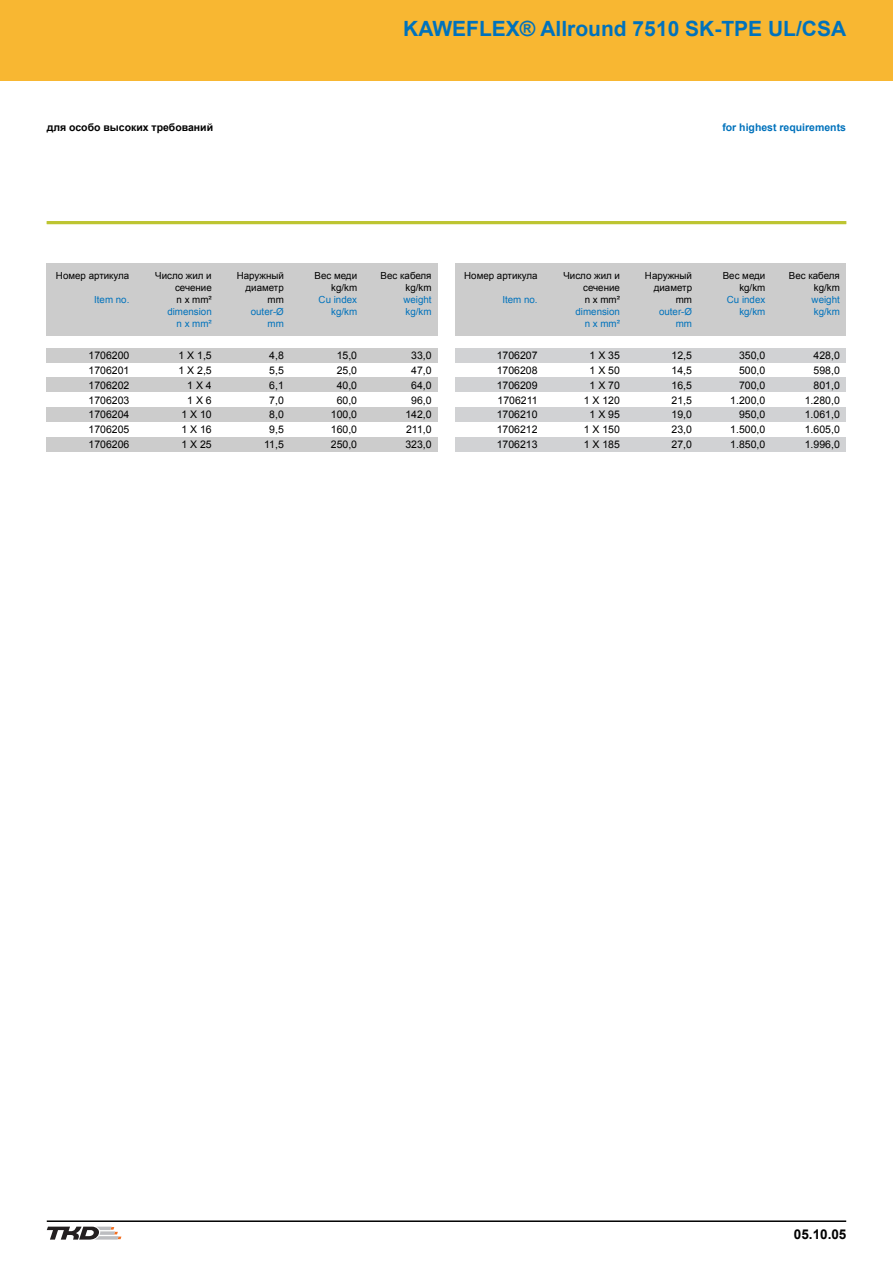
<style>
.page{position:relative;width:893px;height:1263px;background:#fff}
.page>*{position:absolute;margin:0;border:0;box-sizing:border-box;transform-origin:0 0}
.t1{font:700 21px "Arial";color:#0072bc}
.t2{font:700 13.5px "Arial";color:#000}
.t3{font:10.5px "Arial";color:#000}
.t4{font:700 10.5px "Arial";color:#000}
.t5{font:700 10.5px "Arial";color:#0072bc}
.t6{font:9.75px/12px "Arial";color:#000;text-align:right}
.t7{font:9.75px/12px "Arial";color:#0072bc;text-align:right}
</style>
<div class="page">
<div style="left:0;top:0;width:893px;height:81px;background:#f8b732"></div>
<svg style="left:47px;top:1226px;width:74px;height:13px"></svg>
<hr style="left:47px;top:1220px;width:799px;height:2px;background:#000">
<div style="left:47px;top:264px;width:89px;height:72px;background:#ccc"></div>
<div style="left:136px;top:264px;width:82px;height:72px;background:#ccc"></div>
<div style="left:218px;top:264px;width:72px;height:72px;background:#ccc"></div>
<div style="left:290px;top:264px;width:73px;height:72px;background:#ccc"></div>
<div style="left:363px;top:264px;width:75px;height:72px;background:#ccc"></div>
<div style="left:47px;top:348px;width:89px;height:15px;background:#ccc"></div>
<div style="left:136px;top:348px;width:82px;height:15px;background:#ccc"></div>
<div style="left:218px;top:348px;width:72px;height:15px;background:#ccc"></div>
<div style="left:290px;top:348px;width:73px;height:15px;background:#ccc"></div>
<div style="left:363px;top:348px;width:75px;height:15px;background:#ccc"></div>
<div style="left:47px;top:377px;width:89px;height:15px;background:#ccc"></div>
<div style="left:136px;top:377px;width:82px;height:15px;background:#ccc"></div>
<div style="left:218px;top:377px;width:72px;height:15px;background:#ccc"></div>
<div style="left:290px;top:377px;width:73px;height:15px;background:#ccc"></div>
<div style="left:363px;top:377px;width:75px;height:15px;background:#ccc"></div>
<div style="left:47px;top:407px;width:89px;height:15px;background:#ccc"></div>
<div style="left:136px;top:407px;width:82px;height:15px;background:#ccc"></div>
<div style="left:218px;top:407px;width:72px;height:15px;background:#ccc"></div>
<div style="left:290px;top:407px;width:73px;height:15px;background:#ccc"></div>
<div style="left:363px;top:407px;width:75px;height:15px;background:#ccc"></div>
<div style="left:47px;top:437px;width:89px;height:15px;background:#ccc"></div>
<div style="left:136px;top:437px;width:82px;height:15px;background:#ccc"></div>
<div style="left:218px;top:437px;width:72px;height:15px;background:#ccc"></div>
<div style="left:290px;top:437px;width:73px;height:15px;background:#ccc"></div>
<div style="left:363px;top:437px;width:75px;height:15px;background:#ccc"></div>
<hr style="left:47px;top:221px;width:799px;height:3px;background:#bdc531">
<div style="left:455px;top:264px;width:89px;height:72px;background:#ccc"></div>
<div style="left:544px;top:264px;width:82px;height:72px;background:#ccc"></div>
<div style="left:626px;top:264px;width:72px;height:72px;background:#ccc"></div>
<div style="left:698px;top:264px;width:74px;height:72px;background:#ccc"></div>
<div style="left:772px;top:264px;width:74px;height:72px;background:#ccc"></div>
<div style="left:455px;top:348px;width:89px;height:15px;background:#d1d2d4"></div>
<div style="left:544px;top:348px;width:82px;height:15px;background:#d1d2d4"></div>
<div style="left:626px;top:348px;width:72px;height:15px;background:#d1d2d4"></div>
<div style="left:698px;top:348px;width:74px;height:15px;background:#d1d2d4"></div>
<div style="left:772px;top:348px;width:74px;height:15px;background:#d1d2d4"></div>
<div style="left:455px;top:377px;width:89px;height:15px;background:#d1d2d4"></div>
<div style="left:544px;top:377px;width:82px;height:15px;background:#d1d2d4"></div>
<div style="left:626px;top:377px;width:72px;height:15px;background:#d1d2d4"></div>
<div style="left:698px;top:377px;width:74px;height:15px;background:#d1d2d4"></div>
<div style="left:772px;top:377px;width:74px;height:15px;background:#d1d2d4"></div>
<div style="left:455px;top:407px;width:89px;height:15px;background:#d1d2d4"></div>
<div style="left:544px;top:407px;width:82px;height:15px;background:#d1d2d4"></div>
<div style="left:626px;top:407px;width:72px;height:15px;background:#d1d2d4"></div>
<div style="left:698px;top:407px;width:74px;height:15px;background:#d1d2d4"></div>
<div style="left:772px;top:407px;width:74px;height:15px;background:#d1d2d4"></div>
<div style="left:455px;top:437px;width:89px;height:15px;background:#d1d2d4"></div>
<div style="left:544px;top:437px;width:82px;height:15px;background:#d1d2d4"></div>
<div style="left:626px;top:437px;width:72px;height:15px;background:#d1d2d4"></div>
<div style="left:698px;top:437px;width:74px;height:15px;background:#d1d2d4"></div>
<div style="left:772px;top:437px;width:74px;height:15px;background:#d1d2d4"></div>
<h1 class="t1" style="left:403px;top:20px;width:444px">KAWEFLEX® Allround 7510 SK-TPE UL/CSA</h1>
<p class="t4" style="left:47px;top:123px;width:168px">для особо высоких требований</p>
<p class="t5" style="left:722px;top:123px;width:125px">for highest requirements</p>
<p class="t6" style="left:56px;top:271px;width:75px">Номер артикула</p>
<p class="t7" style="left:94px;top:295px;width:37px">Item no.</p>
<p class="t6" style="left:175px;top:271px;width:38px;text-align:justify;text-indent:-20px">Число жил и сечение n x mm²</p>
<p class="t7" style="left:167px;top:307px;width:46px">dimension n x mm²</p>
<p class="t6" style="left:237px;top:271px;width:49px">Наружный диаметр mm</p>
<p class="t7" style="left:251px;top:307px;width:35px">outer-Ø mm</p>
<p class="t6" style="left:315px;top:271px;width:44px">Вес меди kg/km</p>
<p class="t7" style="left:319px;top:295px;width:40px">Cu index kg/km</p>
<p class="t6" style="left:381px;top:271px;width:52px">Вес кабеля kg/km</p>
<p class="t7" style="left:403px;top:295px;width:30px;text-align:left">weight kg/km</p>
<p class="t3" style="left:89px;top:351px;width:42px">1706200</p>
<p class="t3" style="left:178px;top:351px;width:35px">1 X 1,5</p>
<p class="t3" style="left:269px;top:351px;width:16px">4,8</p>
<p class="t3" style="left:337px;top:351px;width:22px">15,0</p>
<p class="t3" style="left:411px;top:351px;width:22px">33,0</p>
<p class="t3" style="left:89px;top:366px;width:42px">1706201</p>
<p class="t3" style="left:178px;top:366px;width:35px">1 X 2,5</p>
<p class="t3" style="left:269px;top:366px;width:16px">5,5</p>
<p class="t3" style="left:337px;top:366px;width:22px">25,0</p>
<p class="t3" style="left:411px;top:366px;width:22px">47,0</p>
<p class="t3" style="left:89px;top:381px;width:42px">1706202</p>
<p class="t3" style="left:187px;top:381px;width:26px">1 X 4</p>
<p class="t3" style="left:269px;top:381px;width:16px">6,1</p>
<p class="t3" style="left:337px;top:381px;width:22px">40,0</p>
<p class="t3" style="left:411px;top:381px;width:22px">64,0</p>
<p class="t3" style="left:89px;top:396px;width:42px">1706203</p>
<p class="t3" style="left:187px;top:396px;width:26px">1 X 6</p>
<p class="t3" style="left:269px;top:396px;width:16px">7,0</p>
<p class="t3" style="left:337px;top:396px;width:22px">60,0</p>
<p class="t3" style="left:411px;top:396px;width:22px">96,0</p>
<p class="t3" style="left:89px;top:411px;width:42px">1706204</p>
<p class="t3" style="left:181px;top:411px;width:32px">1 X 10</p>
<p class="t3" style="left:269px;top:411px;width:16px">8,0</p>
<p class="t3" style="left:331px;top:411px;width:28px">100,0</p>
<p class="t3" style="left:405px;top:411px;width:28px">142,0</p>
<p class="t3" style="left:89px;top:426px;width:42px">1706205</p>
<p class="t3" style="left:181px;top:426px;width:32px">1 X 16</p>
<p class="t3" style="left:269px;top:426px;width:16px">9,5</p>
<p class="t3" style="left:331px;top:426px;width:28px">160,0</p>
<p class="t3" style="left:406px;top:426px;width:27px">211,0</p>
<p class="t3" style="left:89px;top:441px;width:42px">1706206</p>
<p class="t3" style="left:181px;top:441px;width:32px">1 X 25</p>
<p class="t3" style="left:264px;top:441px;width:21px">11,5</p>
<p class="t3" style="left:331px;top:441px;width:28px">250,0</p>
<p class="t3" style="left:405px;top:441px;width:28px">323,0</p>
<p class="t6" style="left:464px;top:271px;width:75px">Номер артикула</p>
<p class="t7" style="left:502px;top:295px;width:37px">Item no.</p>
<p class="t6" style="left:583px;top:271px;width:38px;text-align:justify;text-indent:-20px">Число жил и сечение n x mm²</p>
<p class="t7" style="left:576px;top:307px;width:46px">dimension n x mm²</p>
<p class="t6" style="left:645px;top:271px;width:49px">Наружный диаметр mm</p>
<p class="t7" style="left:659px;top:307px;width:35px">outer-Ø mm</p>
<p class="t6" style="left:723px;top:271px;width:44px">Вес меди kg/km</p>
<p class="t7" style="left:727px;top:295px;width:40px">Cu index kg/km</p>
<p class="t6" style="left:789px;top:271px;width:52px">Вес кабеля kg/km</p>
<p class="t7" style="left:812px;top:295px;width:30px;text-align:left">weight kg/km</p>
<p class="t3" style="left:497px;top:351px;width:42px">1706207</p>
<p class="t3" style="left:590px;top:351px;width:32px">1 X 35</p>
<p class="t3" style="left:672px;top:351px;width:22px">12,5</p>
<p class="t3" style="left:739px;top:351px;width:28px">350,0</p>
<p class="t3" style="left:813px;top:351px;width:28px">428,0</p>
<p class="t3" style="left:497px;top:366px;width:42px">1706208</p>
<p class="t3" style="left:590px;top:366px;width:32px">1 X 50</p>
<p class="t3" style="left:672px;top:366px;width:22px">14,5</p>
<p class="t3" style="left:739px;top:366px;width:28px">500,0</p>
<p class="t3" style="left:813px;top:366px;width:28px">598,0</p>
<p class="t3" style="left:497px;top:381px;width:42px">1706209</p>
<p class="t3" style="left:590px;top:381px;width:32px">1 X 70</p>
<p class="t3" style="left:672px;top:381px;width:22px">16,5</p>
<p class="t3" style="left:739px;top:381px;width:28px">700,0</p>
<p class="t3" style="left:813px;top:381px;width:28px">801,0</p>
<p class="t3" style="left:498px;top:396px;width:42px">1706211</p>
<p class="t3" style="left:584px;top:396px;width:38px">1 X 120</p>
<p class="t3" style="left:672px;top:396px;width:22px">21,5</p>
<p class="t3" style="left:730px;top:396px;width:37px">1.200,0</p>
<p class="t3" style="left:805px;top:396px;width:37px">1.280,0</p>
<p class="t3" style="left:497px;top:411px;width:42px">1706210</p>
<p class="t3" style="left:590px;top:411px;width:32px">1 X 95</p>
<p class="t3" style="left:672px;top:411px;width:22px">19,0</p>
<p class="t3" style="left:739px;top:411px;width:28px">950,0</p>
<p class="t3" style="left:805px;top:411px;width:37px">1.061,0</p>
<p class="t3" style="left:497px;top:426px;width:42px">1706212</p>
<p class="t3" style="left:584px;top:426px;width:38px">1 X 150</p>
<p class="t3" style="left:672px;top:426px;width:22px">23,0</p>
<p class="t3" style="left:730px;top:426px;width:37px">1.500,0</p>
<p class="t3" style="left:805px;top:426px;width:37px">1.605,0</p>
<p class="t3" style="left:497px;top:441px;width:42px">1706213</p>
<p class="t3" style="left:584px;top:441px;width:38px">1 X 185</p>
<p class="t3" style="left:672px;top:441px;width:22px">27,0</p>
<p class="t3" style="left:730px;top:441px;width:37px">1.850,0</p>
<p class="t3" style="left:805px;top:441px;width:37px">1.996,0</p>
<p class="t2" style="left:794px;top:1229px;width:54px">05.10.05</p>
</div>
